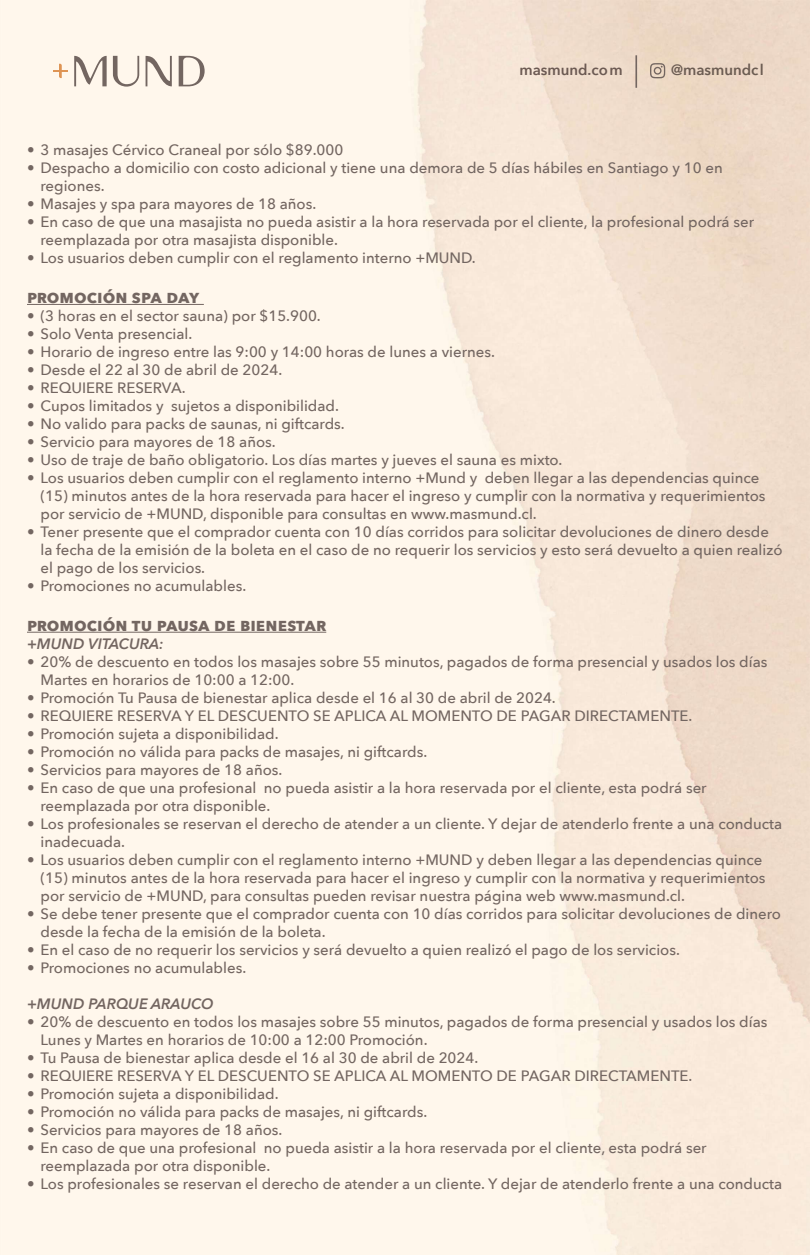
<style>
.page{position:relative;width:810px;height:1255px;background:#fff}
.page>*{position:absolute;margin:0;border:0;box-sizing:border-box;transform-origin:0 0}
.t1{font:700 18px "Avenir Next";color:#736661}
.t2{font:500 15px/18px "Avenir Next";color:#736661}
.t3{font:italic 600 15px "Avenir Next";color:#736661}
.t4{font:600 14.92px "Avenir Next";color:#6b5952}
.t5{font:600 14.92px "Avenir Next";color:#6b5c52}
</style>
<div class="page">
<img style="left:0;top:0;width:810px;height:1254px">
<svg style="left:113px;top:56px;width:26px;height:31px"></svg>
<svg style="left:179px;top:56px;width:26px;height:30px"></svg>
<svg style="left:74px;top:56px;width:33px;height:30px"></svg>
<svg style="left:146px;top:56px;width:26px;height:30px"></svg>
<svg style="left:53px;top:64px;width:14px;height:14px"></svg>
<hr style="left:635px;top:55px;width:2px;height:33px;background:#736661">
<svg style="left:650px;top:63px;width:15px;height:15px"></svg>
<hr style="left:27px;top:304px;width:177px;height:1px;background:#736661">
<hr style="left:27px;top:631px;width:299px;height:1px;background:#736661">
<p class="t4" style="left:519px;top:57px;width:105px">masmund.com</p>
<p class="t5" style="left:671px;top:57px;width:94px">@masmundcl</p>
<p class="t2" style="left:27px;top:141px;width:318px">• 3 masajes Cérvico Craneal por sólo $89.000</p>
<p class="t2" style="left:40px;top:159px;width:684px;text-indent:-14px">• Despacho a domicilio con costo adicional y tiene una demora de 5 días hábiles en Santiago y 10 en regiones.</p>
<p class="t2" style="left:27px;top:195px;width:291px">• Masajes y spa para mayores de 18 años.</p>
<p class="t2" style="left:40px;top:213px;width:715px;text-indent:-14px">• En caso de que una masajista no pueda asistir a la hora reservada por el cliente, la profesional podrá ser reemplazada por otra masajista disponible.</p>
<p class="t2" style="left:27px;top:249px;width:450px">• Los usuarios deben cumplir con el reglamento interno +MUND.</p>
<p class="t1" style="left:27px;top:281px;width:12px">PROMOCIÓ</p>
<p class="t1" style="left:115px;top:281px;width:85px">n SPA DAY</p>
<p class="t2" style="left:27px;top:306px;width:295px">• (3 horas en el sector sauna) por $15.900.</p>
<p class="t2" style="left:27px;top:324px;width:167px">• Solo Venta presencial.</p>
<p class="t2" style="left:27px;top:342px;width:470px">• Horario de ingreso entre las 9:00 y 14:00 horas de lunes a viernes.</p>
<p class="t2" style="left:27px;top:360px;width:257px">• Desde el 22 al 30 de abril de 2024.</p>
<p class="t2" style="left:27px;top:378px;width:160px">• REQUIERE RESERVA.</p>
<p class="t2" style="left:27px;top:396px;width:314px">• Cupos limitados y sujetos a disponibilidad.</p>
<p class="t2" style="left:27px;top:414px;width:319px">• No valido para packs de saunas, ni giftcards.</p>
<p class="t2" style="left:27px;top:432px;width:250px">• Servicio para mayores de 18 años.</p>
<p class="t2" style="left:27px;top:450px;width:537px">• Uso de traje de baño obligatorio. Los días martes y jueves el sauna es mixto.</p>
<p class="t2" style="left:40px;top:468px;width:727px;text-indent:-14px">• Los usuarios deben cumplir con el reglamento interno +Mund y deben llegar a las dependencias quince (15) minutos antes de la hora reservada para hacer el ingreso y cumplir con la normativa y requerimientos por servicio de +MUND, disponible para consultas en www.masmund.cl.</p>
<p class="t2" style="left:40px;top:522px;width:743px;text-indent:-14px">• Tener presente que el comprador cuenta con 10 días corridos para solicitar devoluciones de dinero desde la fecha de la emisión de la boleta en el caso de no requerir los servicios y esto será devuelto a quien realizó el pago de los servicios.</p>
<p class="t2" style="left:27px;top:576px;width:221px">• Promociones no acumulables.</p>
<p class="t1" style="left:27px;top:609px;width:12px">PROMOCIÓN</p>
<p class="t1" style="left:132px;top:609px;width:129px">TU PAUSA DE BIENE</p>
<p class="t1" style="left:287px;top:609px;width:30px">STAR</p>
<p class="t3" style="left:27px;top:630px;width:138px">+MUND VITACURA:</p>
<p class="t2" style="left:40px;top:652px;width:728px;text-indent:-14px">• 20% de descuento en todos los masajes sobre 55 minutos, pagados de forma presencial y usados los días<br>Martes en horarios de 10:00 a 12:00.</p>
<p class="t2" style="left:27px;top:688px;width:530px">• Promoción Tu Pausa de bienestar aplica desde el 16 al 30 de abril de 2024.</p>
<p class="t2" style="left:27px;top:706px;width:667px">• REQUIERE RESERVA Y EL DESCUENTO SE APLICA AL MOMENTO DE PAGAR DIRECTAMENTE.</p>
<p class="t2" style="left:27px;top:724px;width:253px">• Promoción sujeta a disponibilidad.</p>
<p class="t2" style="left:27px;top:742px;width:402px">• Promoción no válida para packs de masajes, ni giftcards.</p>
<p class="t2" style="left:27px;top:760px;width:257px">• Servicios para mayores de 18 años.</p>
<p class="t2" style="left:40px;top:778px;width:668px;text-indent:-14px">• En caso de que una profesional no pueda asistir a la hora reservada por el cliente, esta podrá ser reemplazada por otra disponible.</p>
<p class="t2" style="left:40px;top:814px;width:743px;text-indent:-14px">• Los profesionales se reservan el derecho de atender a un cliente. Y dejar de atenderlo frente a una conducta inadecuada.</p>
<p class="t2" style="left:40px;top:850px;width:727px;text-indent:-14px">• Los usuarios deben cumplir con el reglamento interno +MUND y deben llegar a las dependencias quince (15) minutos antes de la hora reservada para hacer el ingreso y cumplir con la normativa y requerimientos por servicio de +MUND, para consultas pueden revisar nuestra página web www.masmund.cl.</p>
<p class="t2" style="left:40px;top:904px;width:742px;text-indent:-14px">• Se debe tener presente que el comprador cuenta con 10 días corridos para solicitar devoluciones de dinero desde la fecha de la emisión de la boleta.</p>
<p class="t2" style="left:27px;top:940px;width:654px">• En el caso de no requerir los servicios y será devuelto a quien realizó el pago de los servicios.</p>
<p class="t2" style="left:27px;top:958px;width:221px">• Promociones no acumulables.</p>
<p class="t3" style="left:27px;top:990px;width:188px">+MUND PARQUE ARAUCO</p>
<p class="t2" style="left:40px;top:1012px;width:728px;text-indent:-14px">• 20% de descuento en todos los masajes sobre 55 minutos, pagados de forma presencial y usados los días<br>Lunes y Martes en horarios de 10:00 a 12:00 Promoción.</p>
<p class="t2" style="left:27px;top:1048px;width:453px">• Tu Pausa de bienestar aplica desde el 16 al 30 de abril de 2024.</p>
<p class="t2" style="left:27px;top:1066px;width:667px">• REQUIERE RESERVA Y EL DESCUENTO SE APLICA AL MOMENTO DE PAGAR DIRECTAMENTE.</p>
<p class="t2" style="left:27px;top:1084px;width:253px">• Promoción sujeta a disponibilidad.</p>
<p class="t2" style="left:27px;top:1102px;width:402px">• Promoción no válida para packs de masajes, ni giftcards.</p>
<p class="t2" style="left:27px;top:1120px;width:257px">• Servicios para mayores de 18 años.</p>
<p class="t2" style="left:40px;top:1138px;width:668px;text-indent:-14px">• En caso de que una profesional no pueda asistir a la hora reservada por el cliente, esta podrá ser reemplazada por otra disponible.</p>
<p class="t2" style="left:27px;top:1174px;width:757px">• Los profesionales se reservan el derecho de atender a un cliente. Y dejar de atenderlo frente a una conducta</p>
</div>
